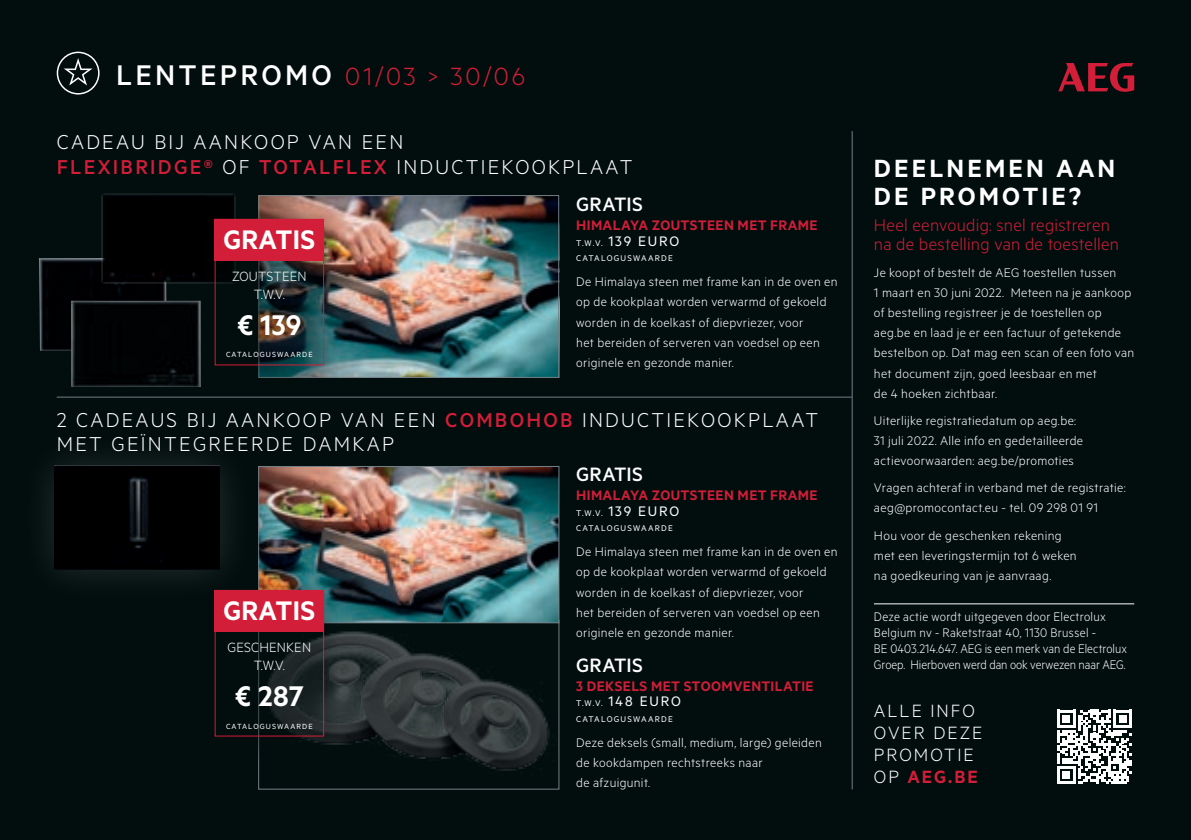
<style>
.page{position:relative;width:1191px;height:840px;background:#fff}
.page>*{position:absolute;margin:0;border:0;box-sizing:border-box;transform-origin:0 0}
.TITELS{font:600 32px "Metric";letter-spacing:.01em;color:#fff}
.TITELS-2{font:600 30.2px "Metric";letter-spacing:.01em;color:#fff}
.T_neg_light_c36{font:600 28px/28px "Metric";letter-spacing:.115em;color:#fff}
.t1{font:300 28px "Metric";letter-spacing:.1em;color:#d21e38}
.t2{font:300 22.6px/25.2px "Metric";letter-spacing:.1em;color:#fff}
.TEKST{font:500 21.8px "Metric";letter-spacing:.015em;color:#fff}
.t3{font:300 20px/22px "Metric";letter-spacing:.1em;color:#fff}
.T_neg_light_c36-2{font:300 19px/19px "Metric";letter-spacing:.015em;color:#d21e38}
.TEKST-2{font:600 15.6px/15.6px "Metric";letter-spacing:.02em;color:#d21e38}
.TITELS-3{font:300 15px "Metric";letter-spacing:.01em;color:#fff}
.tekst_neg_light_c9{font:300 14px/20px "Metric";letter-spacing:.025em;color:#fff}
.TEKST-3{font:300 14px/20.2px "Metric";letter-spacing:.025em;color:#fff}
.tekst_neg_light_c9-2{font:300 14px/16px "Metric";letter-spacing:.025em;color:#fff;scale:.95 1}
.TEKST-4{font:9.4px "Metric";letter-spacing:.125em;color:#fff}
.TEKST-5{font:8.4px "Metric";letter-spacing:.125em;color:#fff}
.s1{font-weight:500;font-size:32px;color:#fff}
.s2{font-weight:500;color:#d21e38}
.s3{font-weight:400;font-size:9.4px;color:#fff}
.s4{font-weight:400;color:#fff}
.s5{font-weight:600;color:#d21e38}
</style>
<div class="page">
<div style="left:0;top:0;width:1191px;height:839px;background:#020d0d"></div>
<img style="left:260px;top:197px;width:297px;height:178px">
<div style="left:258px;top:195px;width:301px;height:182px;border:1px solid #737f86"></div>
<img style="left:39px;top:258px;width:127px;height:92px">
<img style="left:71px;top:300px;width:129px;height:87px">
<img style="left:97px;top:193px;width:139px;height:97px">
<img style="left:200px;top:210px;width:138px;height:177px">
<div style="left:215px;top:219px;width:109px;height:146px;border:1px solid #d21e38"></div>
<div style="left:215px;top:219px;width:109px;height:41px;background:#d21e38"></div>
<img style="left:338px;top:622px;width:219px;height:149px">
<img style="left:260px;top:468px;width:297px;height:152px">
<div style="left:258px;top:466px;width:301px;height:156px;border:1px solid #737f86"></div>
<svg style="left:214px;top:581px;width:124px;height:181px"></svg>
<div style="left:215px;top:589px;width:109px;height:147px;border:1px solid #d21e38"></div>
<div style="left:215px;top:589px;width:109px;height:42px;background:#d21e38"></div>
<div style="left:17px;top:428px;width:240px;height:178px;background:#fff;opacity:.15"></div>
<img style="left:54px;top:465px;width:166px;height:103px">
<svg style="left:1057px;top:709px;width:74px;height:74px"></svg>
<hr style="left:874px;top:603px;width:260px;height:1px;background:#fff">
<hr style="left:851px;top:131px;width:1px;height:658px;background:#737f86">
<hr style="left:57px;top:396px;width:794px;height:1px;background:#737f86">
<svg style="left:57px;top:52px;width:43px;height:42px"></svg>
<svg style="left:1058px;top:63px;width:76px;height:29px"></svg>
<p class="t1" style="left:116px;top:60px;width:410px"><span class="s1">LENTEPROMO</span> 01/03 &gt; 30/06</p>
<p class="t2" style="left:57px;top:128px;width:577px">CADEAU BIJ AANKOOP VAN EEN<br><span class="s2">FLEXIBRIDGE®</span> OF <span class="s2">TOTALFLEX</span> INDUCTIEKOOKPLAAT</p>
<p class="TEKST" style="left:576px;top:192px;width:68px">GRATIS</p>
<p class="TEKST-2" style="left:576px;top:217px;width:243px">HIMALAYA ZOUTSTEEN MET FRAME<br><span class="s3">T.W.V.</span> <span class="s4">139 EURO</span></p>
<p class="TEKST-4" style="left:576px;top:253px;width:98px">CATALOGUSWAARDE</p>
<p class="TEKST-3" style="left:576px;top:271px;width:263px">De Himalaya steen met frame kan in de oven en op de kookplaat worden verwarmd of gekoeld worden in de koelkast of diepvriezer, voor<br>het bereiden of serveren van voedsel op een originele en gezonde manier.</p>
<p class="TITELS-2" style="left:224px;top:221px;width:93px">GRATIS</p>
<p class="TITELS-3" style="left:232px;top:267px;width:76px">ZOUTSTEEN</p>
<p class="TITELS-3" style="left:254px;top:285px;width:33px">T.W.V.</p>
<p class="TITELS" style="left:237px;top:306px;width:65px">€ 139</p>
<p class="TEKST-5" style="left:226px;top:349px;width:88px">CATALOGUSWAARDE</p>
<p class="t2" style="left:57px;top:407px;width:763px;line-height:24px">2 CADEAUS BIJ AANKOOP VAN EEN <span class="s2">COMBOHOB</span> INDUCTIEKOOKPLAAT<br>MET GEÏNTEGREERDE DAMKAP</p>
<p class="TEKST" style="left:576px;top:461px;width:68px">GRATIS</p>
<p class="TEKST-2" style="left:576px;top:486px;width:243px">HIMALAYA ZOUTSTEEN MET FRAME<br><span class="s3">T.W.V.</span> <span class="s4">139 EURO</span></p>
<p class="TEKST-4" style="left:576px;top:522px;width:98px">CATALOGUSWAARDE</p>
<p class="TEKST-3" style="left:576px;top:541px;width:263px">De Himalaya steen met frame kan in de oven en op de kookplaat worden verwarmd of gekoeld worden in de koelkast of diepvriezer, voor<br>het bereiden of serveren van voedsel op een originele en gezonde manier.</p>
<p class="TEKST" style="left:576px;top:652px;width:68px">GRATIS</p>
<p class="TEKST-2" style="left:576px;top:677px;width:239px">3 DEKSELS MET STOOMVENTILATIE<br><span class="s3">T.W.V.</span> <span class="s4">148 EURO</span></p>
<p class="TEKST-4" style="left:576px;top:712px;width:98px">CATALOGUSWAARDE</p>
<p class="TEKST-3" style="left:576px;top:731px;width:247px">Deze deksels (small, medium, large) geleiden de kookdampen rechtstreeks naar<br>de afzuigunit.</p>
<p class="TITELS-2" style="left:224px;top:592px;width:93px">GRATIS</p>
<p class="TITELS-3" style="left:228px;top:638px;width:85px">GESCHENKEN</p>
<p class="TITELS-3" style="left:254px;top:656px;width:33px">T.W.V.</p>
<p class="TITELS" style="left:235px;top:676px;width:70px">€ 287</p>
<p class="TEKST-5" style="left:226px;top:720px;width:88px">CATALOGUSWAARDE</p>
<p class="T_neg_light_c36" style="left:874px;top:153px;width:243px">DEELNEMEN AAN<br>DE PROMOTIE?</p>
<p class="T_neg_light_c36-2" style="left:874px;top:214px;width:246px">Heel eenvoudig: snel registreren na de bestelling van de toestellen</p>
<p class="tekst_neg_light_c9" style="left:874px;top:262px;width:262px">Je koopt of bestelt de AEG toestellen tussen<br>1 maart en 30 juni 2022. Meteen na je aankoop of bestelling registreer je de toestellen op aeg.be en laad je er een factuur of getekende bestelbon op. Dat mag een scan of een foto van het document zijn, goed leesbaar en met<br>de 4 hoeken zichtbaar.</p>
<p class="tekst_neg_light_c9" style="left:874px;top:409px;width:211px">Uiterlijke registratiedatum op aeg.be:<br>31 juli 2022. Alle info en gedetailleerde actievoorwaarden: aeg.be/promoties</p>
<p class="tekst_neg_light_c9" style="left:874px;top:477px;width:253px">Vragen achteraf in verband met de registratie: aeg@promocontact.eu - tel. 09 298 01 91</p>
<p class="tekst_neg_light_c9" style="left:874px;top:524px;width:204px">Hou voor de geschenken rekening met een leveringstermijn tot 6 weken na goedkeuring van je aanvraag.</p>
<p class="tekst_neg_light_c9-2" style="left:874px;top:607px;width:268px">Deze actie wordt uitgegeven door Electrolux Belgium nv - Raketstraat 40, 1130 Brussel -<br>BE 0403.214.647. AEG is een merk van de Electrolux Groep. Hierboven werd dan ook verwezen naar AEG.</p>
<p class="t3" style="left:874px;top:698px;width:110px">ALLE INFO<br>OVER DEZE<br>PROMOTIE<br>OP <span class="s5">AEG.BE</span></p>
</div>
